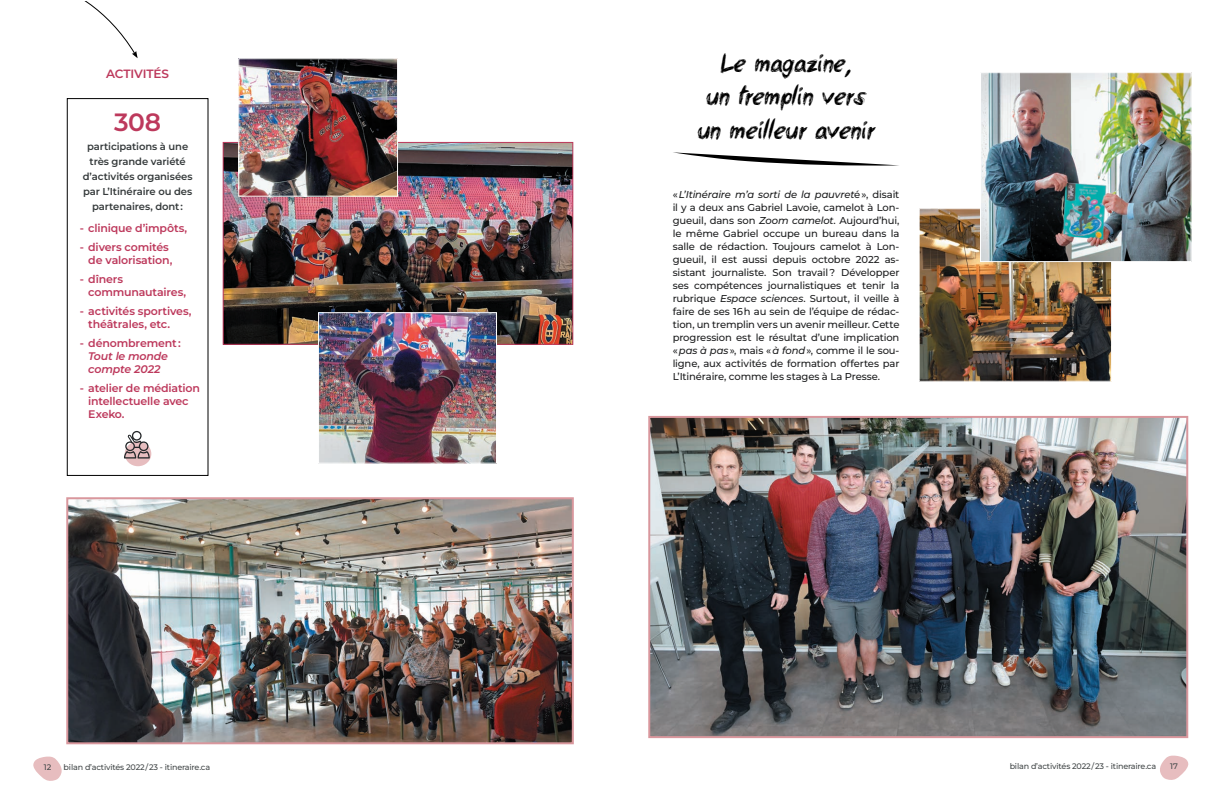
<style>
.page{position:relative;width:1224px;height:792px;background:#fff}
.page>*{position:absolute;margin:0;border:0;box-sizing:border-box;transform-origin:0 0}
.t1{font:28px/33.6px "beermoney";letter-spacing:-.02em;color:#000;text-align:center}
.t2{font:600 25px "Montserrat";color:#bd395c}
.t3{font:600 12px "Montserrat";letter-spacing:-.015em;color:#bd395c}
.t4{font:600 11px/13.2px "Montserrat";letter-spacing:-.015em;color:#bd395c}
.t5{font:italic 600 11px/13.2px "Montserrat";letter-spacing:-.02em;color:#bd395c}
.t6{font:500 10px/13px "Montserrat";letter-spacing:-.01em;color:#1e1f20;text-align:justify}
.t7{font:600 10px/15px "Montserrat";letter-spacing:-.01em;color:#363b3c;text-align:center}
.t8{font:500 8px "Montserrat";letter-spacing:-.02em;color:#44494a}
.s1{font-style:italic}
</style>
<div class="page">
<svg style="left:1160px;top:755px;width:29px;height:25px"></svg>
<svg style="left:673px;top:152px;width:226px;height:14px"></svg>
<img style="left:921px;top:210px;width:189px;height:170px">
<div style="left:919px;top:208px;width:193px;height:174px;border:1px solid #fff"></div>
<img style="left:651px;top:419px;width:534px;height:316px">
<div style="left:648px;top:416px;width:540px;height:322px;border:2px solid #d9979d"></div>
<img style="left:982px;top:74px;width:208px;height:186px">
<div style="left:980px;top:72px;width:212px;height:190px;border:1px solid #fff"></div>
<svg style="left:33px;top:756px;width:29px;height:25px"></svg>
<img style="left:225px;top:144px;width:346px;height:199px">
<div style="left:223px;top:142px;width:350px;height:203px;border:1px solid #bd395c"></div>
<img style="left:69px;top:500px;width:502px;height:241px">
<div style="left:66px;top:497px;width:508px;height:247px;border:2px solid #d9979d"></div>
<img style="left:320px;top:314px;width:175px;height:148px">
<div style="left:318px;top:312px;width:179px;height:152px;border:1px solid #fff"></div>
<svg style="left:86px;top:2px;width:52px;height:56px"></svg>
<div style="left:67px;top:98px;width:142px;height:378px;border:1px solid #000"></div>
<div style="left:125px;top:441px;width:26px;height:25px;background:#e7bdbf;border-radius:50%"></div>
<svg style="left:124px;top:431px;width:26px;height:28px"></svg>
<img style="left:240px;top:60px;width:156px;height:135px">
<div style="left:238px;top:58px;width:160px;height:139px;border:1px solid #fff"></div>
<p class="t3" style="left:106px;top:65px;width:64px">ACTIVITÉS</p>
<h2 class="t2" style="left:114px;top:105px;width:49px">308</h2>
<p class="t7" style="left:83px;top:139px;width:111px">participations à une très grande variété d’activités organisées par L’Itinéraire ou des partenaires, dont :</p>
<p class="t4" style="left:80px;top:221px;width:109px">- clinique d’impôts,</p>
<p class="t4" style="left:88px;top:240px;width:86px;text-indent:-9px">- divers comités de valorisation,</p>
<p class="t4" style="left:88px;top:272px;width:99px;text-indent:-9px">- dîners communautaires,</p>
<p class="t4" style="left:88px;top:304px;width:105px;text-indent:-9px">- activités sportives, théâtrales, etc.</p>
<p class="t4" style="left:80px;top:336px;width:102px">- dénombrement :</p>
<p class="t5" style="left:88px;top:349px;width:81px">Tout le monde compte 2022</p>
<p class="t4" style="left:88px;top:381px;width:113px;text-indent:-9px">- atelier de médiation intellectuelle avec<br>Exeko.</p>
<p class="t8" style="left:44px;top:762px;width:9px">12</p>
<p class="t8" style="left:64px;top:762px;width:148px">bilan d’activités 2022 / 23 - itineraire.ca</p>
<h1 class="t1" style="left:697px;top:45px;width:179px">Le magazine,<br>un tremplin vers un meilleur avenir</h1>
<p class="t6" style="left:673px;top:188px;width:228px">« <span class="s1">L’Itinéraire m’a sorti de la pauvret</span>é », disait il y a deux ans Gabriel Lavoie, camelot à Lon&shy;gueuil, dans son <span class="s1">Zoom camelot</span>. Aujourd’hui, le même Gabriel occupe un bureau dans la salle de rédaction. Toujours camelot à Lon&shy;gueuil, il est aussi depuis octobre 2022 as&shy;sistant journaliste. Son travail ? Développer ses compétences journalistiques et tenir la rubrique <span class="s1">Espace sciences</span>. Surtout, iI veille à faire de ses 16 h au sein de l’équipe de rédac&shy;tion, un tremplin vers un avenir meilleur. Cette progression est le résultat d’une implication « <span class="s1">pas à pas</span> », mais « <span class="s1">à fond</span> », comme il le sou&shy;ligne, aux activités de formation offertes par L’Itinéraire, comme les stages à La Presse.</p>
<p class="t8" style="left:1010px;top:761px;width:148px">bilan d’activités 2022 / 23 - itineraire.ca</p>
<p class="t8" style="left:1170px;top:761px;width:9px">17</p>
</div>
